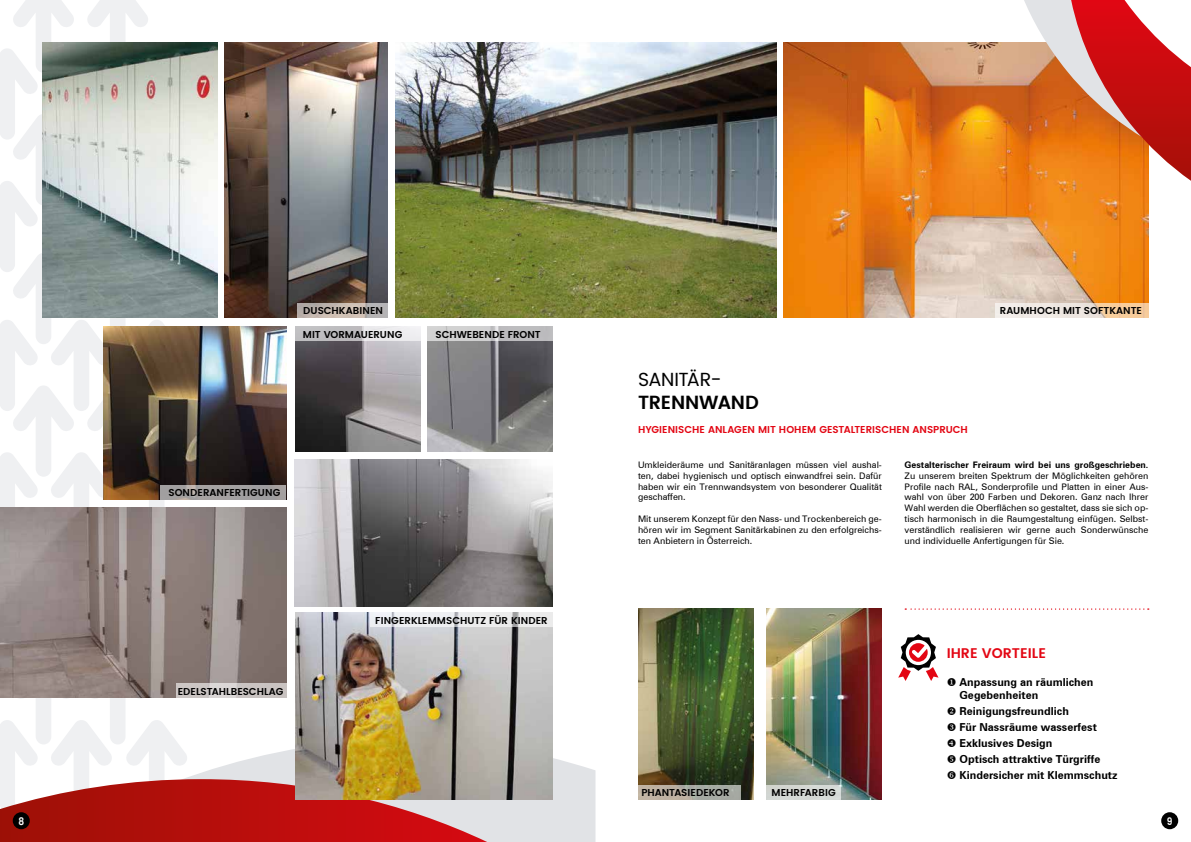
<style>
.page{position:relative;width:1191px;height:842px;background:#fff}
.page>*{position:absolute;margin:0;border:0;box-sizing:border-box;transform-origin:0 0}
.t1{font:600 19px "Poppins";letter-spacing:-.01em;color:#000}
.t2{font:19px "Poppins";letter-spacing:-.025em;color:#000}
.t3{font:600 14px "Poppins";color:#e30613}
.t4{font:700 11px/16px "Zurich BT";color:#000}
.t5{font:600 10.4px "Poppins";color:#fff;scale:.87 1}
.t6{font:600 10px "Poppins";color:#000}
.t7{font:600 10px "Poppins";color:#e30613}
.t8{font:9px/10.8px "Zurich BT";color:#000;text-align:justify}
.t9{font:700 9px "Zurich BT";color:#000}
</style>
<div class="page">
<div style="left:487px;top:758px;width:108px;height:84px;background:#e1e3e6"></div>
<svg style="left:0;top:0;width:487px;height:842px"></svg>
<img style="left:295px;top:341px;width:126px;height:111px">
<img style="left:427px;top:341px;width:126px;height:111px">
<img style="left:295px;top:460px;width:258px;height:147px">
<img style="left:638px;top:608px;width:115px;height:191px">
<img style="left:766px;top:608px;width:116px;height:191px">
<img style="left:295px;top:612px;width:258px;height:187px">
<svg style="left:898px;top:634px;width:40px;height:47px"></svg>
<svg style="left:905px;top:608px;width:243px;height:2px"></svg>
<img style="left:783px;top:43px;width:365px;height:274px">
<svg style="left:995px;top:303px;width:153px;height:14px;background:#f0decc"></svg>
<svg style="left:638px;top:784px;width:102px;height:15px;background:#a8a499"></svg>
<div style="left:766px;top:784px;width:75px;height:15px;background:#d4d8d5"></div>
<img style="left:43px;top:43px;width:175px;height:274px">
<img style="left:225px;top:43px;width:163px;height:274px">
<svg style="left:370px;top:612px;width:182px;height:15px;fill:#eceded"></svg>
<svg style="left:297px;top:303px;width:91px;height:14px"></svg>
<svg style="left:295px;top:326px;width:126px;height:15px;background:#d2d2d4"></svg>
<img style="left:103px;top:326px;width:183px;height:173px">
<svg style="left:427px;top:326px;width:126px;height:15px;background:#c7c7c8"></svg>
<img style="left:395px;top:43px;width:382px;height:274px">
<img style="left:0;top:507px;width:286px;height:191px">
<svg style="left:176px;top:683px;width:110px;height:15px;background:#cec8c7"></svg>
<svg style="left:1021px;top:0;width:170px;height:181px;background:#da6c4c"></svg>
<div style="left:13px;top:812px;width:17px;height:17px;background:#000;border-radius:50%"></div>
<div style="left:1161px;top:812px;width:17px;height:17px;background:#000;border-radius:50%"></div>
<div style="left:160px;top:485px;width:126px;height:15px;background:#a29fa0"></div>
<p class="t6" style="left:303px;top:303px;width:81px">DUSCHKABINEN</p>
<p class="t6" style="left:303px;top:327px;width:101px">MIT VORMAUERUNG</p>
<p class="t6" style="left:435px;top:327px;width:107px">SCHWEBENDE FRONT</p>
<p class="t6" style="left:168px;top:485px;width:113px">SONDERANFERTIGUNG</p>
<p class="t6" style="left:178px;top:683px;width:107px">EDELSTAHLBESCHLAG</p>
<p class="t6" style="left:375px;top:613px;width:174px">FINGERKLEMMSCHUTZ FÜR KINDER</p>
<h1 class="t2" style="left:638px;top:366px;width:85px">SANITÄR-</h1>
<h1 class="t1" style="left:638px;top:388px;width:122px">TRENNWAND</h1>
<p class="t7" style="left:638px;top:422px;width:331px">HYGIENISCHE ANLAGEN MIT HOHEM GESTALTERISCHEN ANSPRUCH</p>
<p class="t6" style="left:1000px;top:303px;width:143px">RAUMHOCH MIT SOFTKANTE</p>
<p class="t8" style="left:638px;top:459px;width:245px">Umkleideräume und Sanitäranlagen müssen viel aushal&shy;ten, dabei hygienisch und optisch einwandfrei sein. Dafür haben wir ein Trennwandsystem von besonderer Qualität geschaffen.</p>
<p class="t8" style="left:638px;top:513px;width:245px">Mit unserem Konzept für den Nass- und Trockenbereich ge&shy;hören wir im Segment Sanitärkabinen zu den erfolgreichs&shy;ten Anbietern in Österreich.</p>
<p class="t9" style="left:904px;top:459px;width:245px">Gestalterischer Freiraum wird bei uns großgeschrieben.</p>
<p class="t8" style="left:904px;top:470px;width:245px">Zu unserem breiten Spektrum der Möglichkeiten gehören Profile nach RAL, Sonderprofile und Platten in einer Aus&shy;wahl von über 200 Farben und Dekoren. Ganz nach Ihrer Wahl werden die Oberflächen so gestaltet, dass sie sich op&shy;tisch harmonisch in die Raumgestaltung einfügen. Selbst&shy;verständlich realisieren wir gerne auch Sonderwünsche und individuelle Anfertigungen für Sie.</p>
<p class="t6" style="left:641px;top:785px;width:90px">PHANTASIEDEKOR</p>
<p class="t6" style="left:771px;top:785px;width:66px">MEHRFARBIG</p>
<h2 class="t3" style="left:946px;top:643px;width:101px">IHRE VORTEILE</h2>
<p class="t4" style="left:959px;top:675px;width:135px;line-height:13.2px;text-indent:-13px">◆ Anpassung an räumlichen<br>Gegebenheiten</p>
<p class="t4" style="left:959px;top:703px;width:159px;text-indent:-13px">❖ Reinigungsfreundlich<br>Für Nassräume wasserfest<br>Exklusives Design<br>Optisch attraktive Türgriffe<br>Kindersicher mit Klemmschutz</p>
<p class="t5" style="left:18px;top:813px;width:8px">8</p>
<p class="t5" style="left:1166px;top:813px;width:8px">9</p>
</div>
